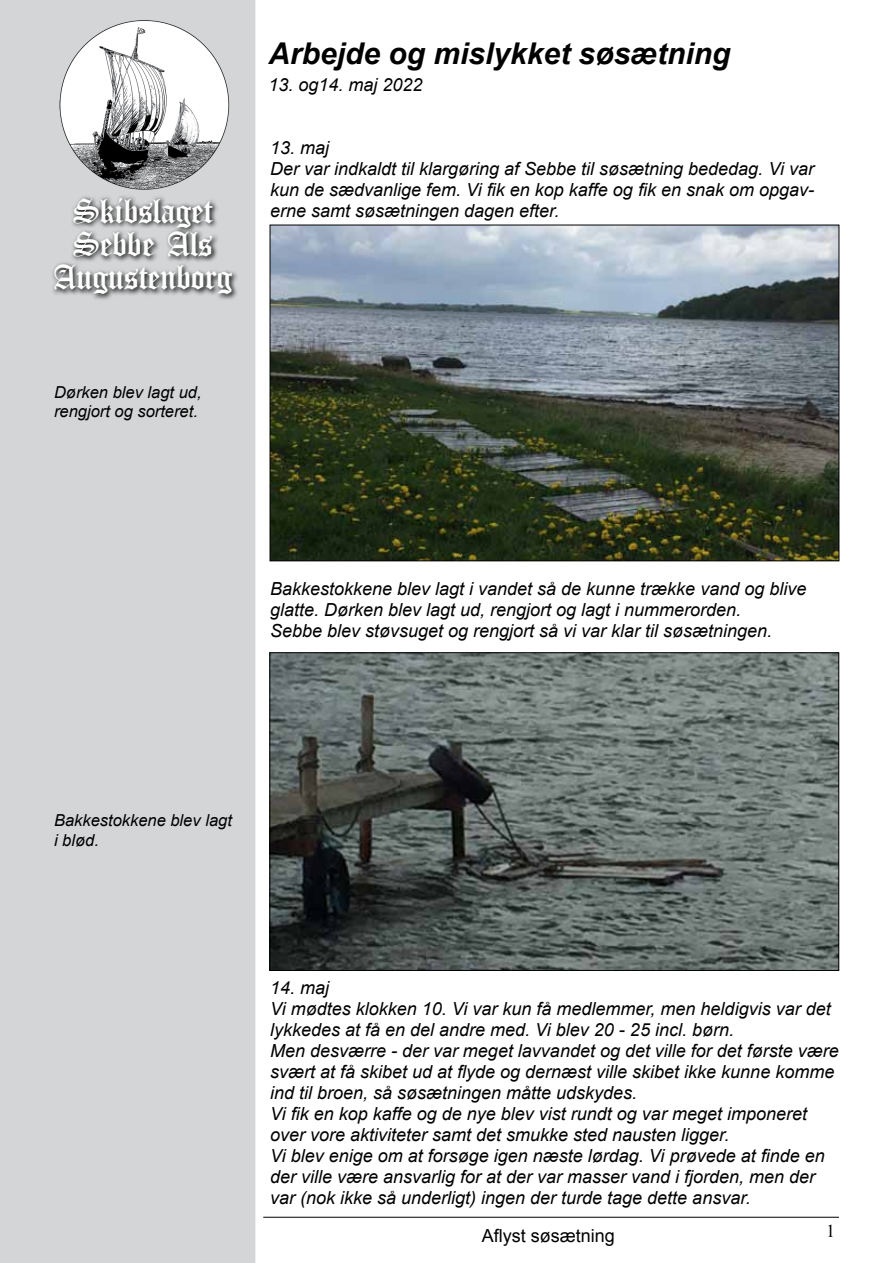
<style>
.page{position:relative;width:893px;height:1263px;background:#fff}
.page>*{position:absolute;margin:0;border:0;box-sizing:border-box;transform-origin:0 0}
.t1{font:36px/33px "Canterbury";color:#fff;text-align:center}
.t2{font:italic 700 30px "Arial";color:#000}
.t3{font:italic 18px/21px "Arial";color:#000}
.t4{font:18px "Arial";color:#000}
.t5{font:18px "Times New Roman";color:#000}
.t6{font:italic 16.5px/19.8px "Arial";color:#000}
</style>
<div class="page">
<div style="left:1px;top:1px;width:254px;height:1261px;background:#d3d5d6"></div>
<div style="left:0;top:0;width:255px;height:1263px;border:2px solid #d3d5d6"></div>
<hr style="left:263px;top:1217px;width:576px;height:1px;background:#000">
<img style="left:59px;top:20px;width:171px;height:170px">
<svg style="left:52px;top:196px;width:185px;height:104px"></svg>
<img style="left:272px;top:227px;width:565px;height:332px">
<img style="left:272px;top:654px;width:565px;height:315px">
<h1 class="t1" style="left:54px;top:194px;width:180px">Skibslaget<br>Sebbe Als<br>Augustenborg</h1>
<h2 class="t2" style="left:268px;top:33px;width:463px">Arbejde og mislykket søsætning</h2>
<p class="t3" style="left:268px;top:74px;width:156px">13. og14. maj 2022</p>
<p class="t3" style="left:270px;top:137px;width:545px">13. maj<br>Der var indkaldt til klargøring af Sebbe til søsætning bededag. Vi var kun de sædvanlige fem. Vi fik en kop kaffe og fik en snak om opgav&shy;erne samt søsætningen dagen efter.</p>
<p class="t6" style="left:54px;top:382px;width:149px">Dørken blev lagt ud, rengjort og sorteret.</p>
<p class="t3" style="left:270px;top:578px;width:538px">Bakkestokkene blev lagt i vandet så de kunne trække vand og blive glatte. Dørken blev lagt ud, rengjort og lagt i nummerorden.<br>Sebbe blev støvsuget og rengjort så vi var klar til søsætningen.</p>
<p class="t6" style="left:54px;top:811px;width:179px">Bakkestokkene blev lagt i blød.</p>
<p class="t3" style="left:270px;top:977px;width:570px">14. maj<br>Vi mødtes klokken 10. Vi var kun få medlemmer, men heldigvis var det lykkedes at få en del andre med. Vi blev 20 - 25 incl. børn.<br>Men desværre - der var meget lavvandet og det ville for det første være svært at få skibet ud at flyde og dernæst ville skibet ikke kunne komme ind til broen, så søsætningen måtte udskydes.<br>Vi fik en kop kaffe og de nye blev vist rundt og var meget imponeret over vore aktiviteter samt det smukke sted nausten ligger.<br>Vi blev enige om at forsøge igen næste lørdag. Vi prøvede at finde en der ville være ansvarlig for at der var masser vand i fjorden, men der var (nok ikke så underligt) ingen der turde tage dette ansvar.</p>
<p class="t4" style="left:482px;top:1223px;width:135px">Aflyst søsætning</p>
<p class="t5" style="left:826px;top:1219px;width:10px">1</p>
</div>
